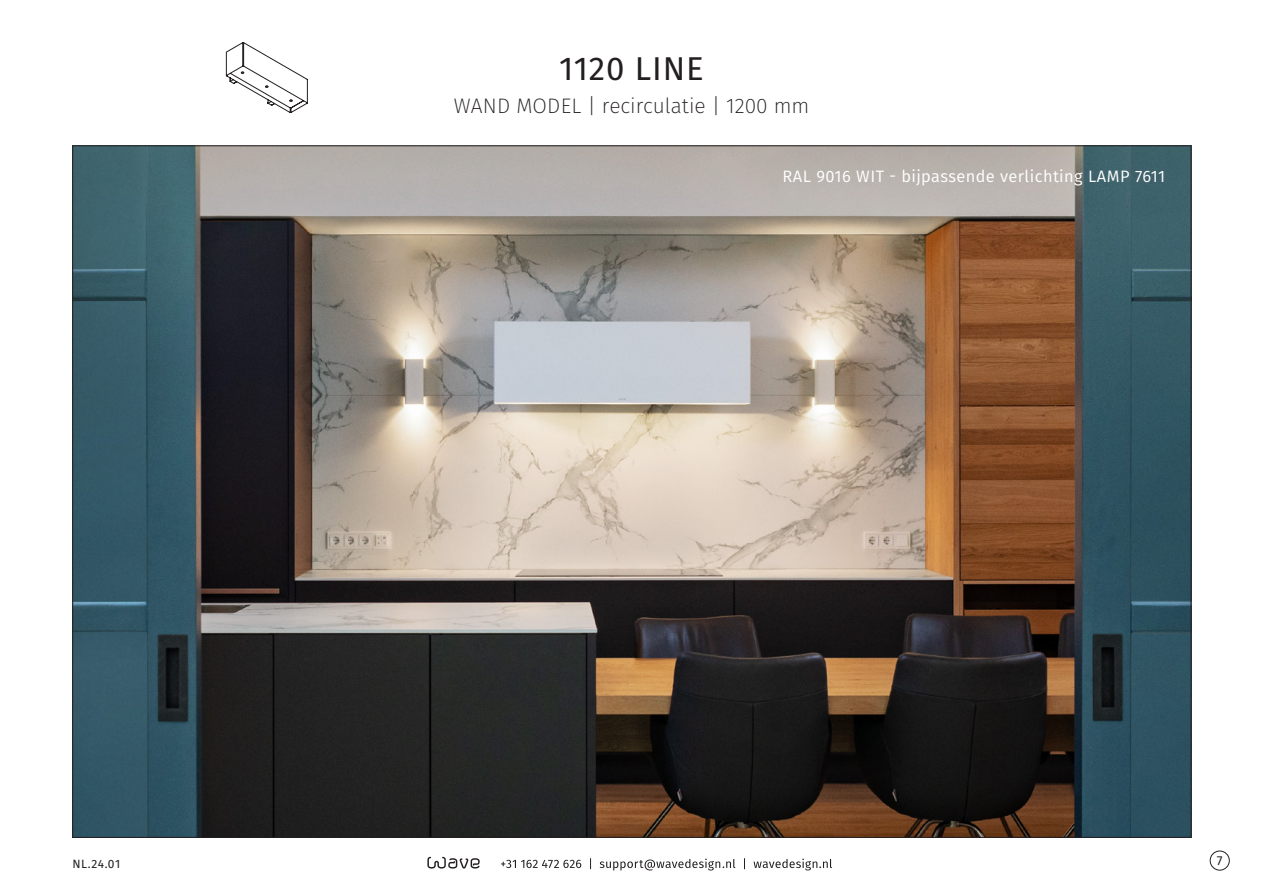
<style>
.page{position:relative;width:1263px;height:893px;background:#fff}
.page>*{position:absolute;margin:0;border:0;box-sizing:border-box;transform-origin:0 0}
.t1{font:33px "Fira Sans";letter-spacing:.025em;color:#231f20}
.t2{font:200 21px "Fira Sans";color:#231f20}
.t3{font:16.5px "Fira Sans";letter-spacing:.025em;color:#fff}
.t4{font:12.9px "Fira Sans";color:#231f20}
.t5{font:12px "Fira Sans";color:#231f20}
</style>
<div class="page">
<img style="left:74px;top:147px;width:1115px;height:689px">
<svg style="left:226px;top:42px;width:82px;height:71px"></svg>
<div style="left:1210px;top:851px;width:19px;height:19px;border:1px solid #231f20;border-radius:50%"></div>
<svg style="left:427px;top:857px;width:53px;height:12px"></svg>
<svg style="left:501px;top:858px;width:331px;height:12px"></svg>
<p class="t1" style="left:559px;top:43px;width:146px">1120 LINE</p>
<p class="t2" style="left:454px;top:91px;width:357px">WAND MODEL | recirculatie | 1200 mm</p>
<p class="t3" style="left:782px;top:163px;width:384px">RAL 9016 WIT - bijpassende verlichting LAMP 7611</p>
<p class="t5" style="left:72px;top:855px;width:50px">NL.24.01</p>
<p class="t4" style="left:1217px;top:850px;width:7px">7</p>
</div>
